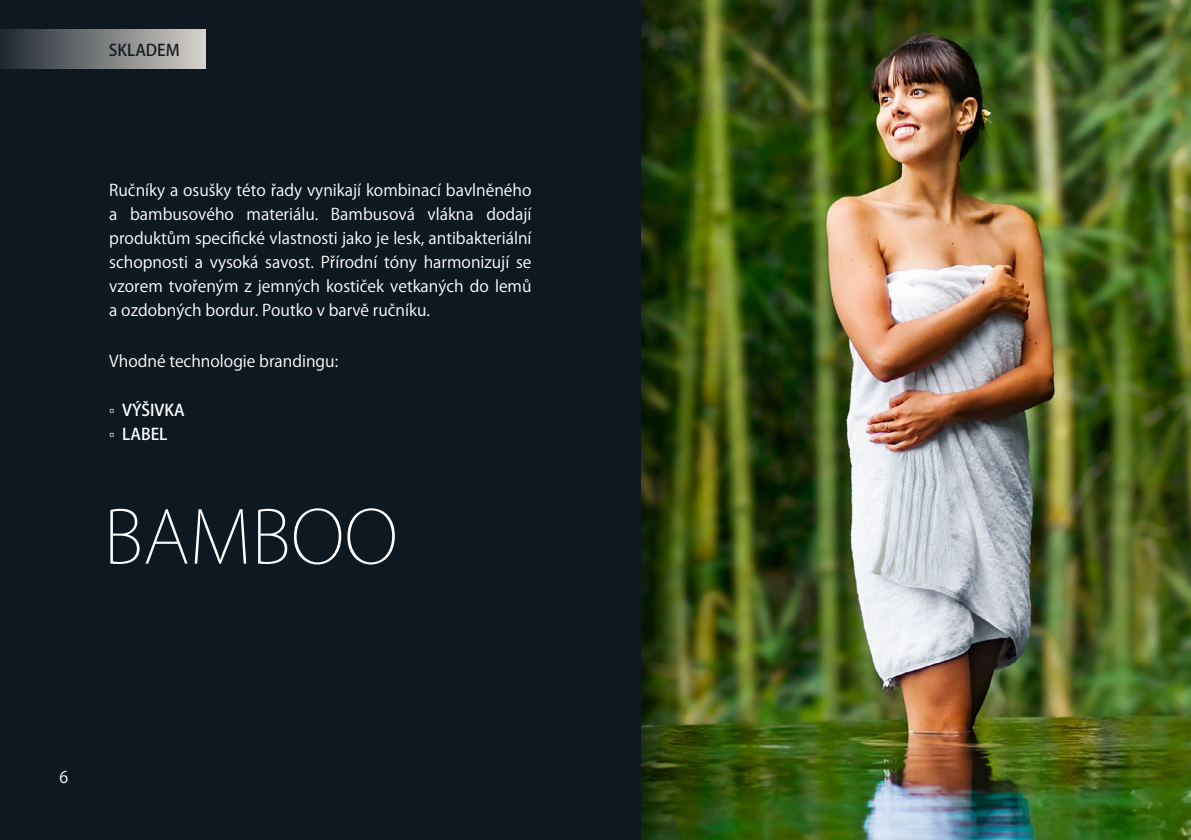
<style>
.page{position:relative;width:1191px;height:840px;background:#fff}
.page>*{position:absolute;margin:0;border:0;box-sizing:border-box;transform-origin:0 0}
.t1{font:200 72px "Koz Go Pr 6 N";color:#fff}
.t2{font:16px/24px "Koz Go Pr 6 N";color:#fff;text-align:justify}
.t3{font:500 16px "Koz Go Pr 6 N";color:#fff}
.t4{font:500 16px "Koz Go Pr 6 N";color:#1a1f26}
.s1{font-family:"Arial Narrow";font-weight:400}
</style>
<div class="page">
<img style="left:689px;top:0;width:502px;height:839px">
<div style="left:0;top:0;width:689px;height:839px;background:#000;opacity:.75"></div>
<div style="left:0;top:0;width:641px;height:839px;background:#0e1821"></div>
<div style="left:0;top:29px;width:205px;height:40px;background:linear-gradient(to right,#1e272f,#d5d2cc)"></div>
<p class="t4" style="left:109px;top:41px;width:72px">SKLADEM</p>
<p class="t2" style="left:109px;top:178px;width:424px">Ručníky a osušky této řady vynikají kombinací bavlněného a bambusového materiálu. Bambusová vlákna dodají produktům specifické vlastnosti jako je lesk, antibakteriální schopnosti a vysoká savost. Přírodní tóny harmonizují se vzorem tvořeným z jemných kostiček vetkaných do lemů a ozdobných bordur. Poutko v barvě ručníku.</p>
<p class="t2" style="left:109px;top:350px;width:230px">Vhodné technologie brandingu:</p>
<p class="t3" style="left:109px;top:400px;width:77px"><span class="s1">▫</span> VÝŠIVKA</p>
<p class="t3" style="left:109px;top:424px;width:60px"><span class="s1">▫</span> LABEL</p>
<p class="t1" style="left:104px;top:496px;width:296px">BAMBOO</p>
<p class="t2" style="left:59px;top:764px;width:10px">6</p>
</div>
